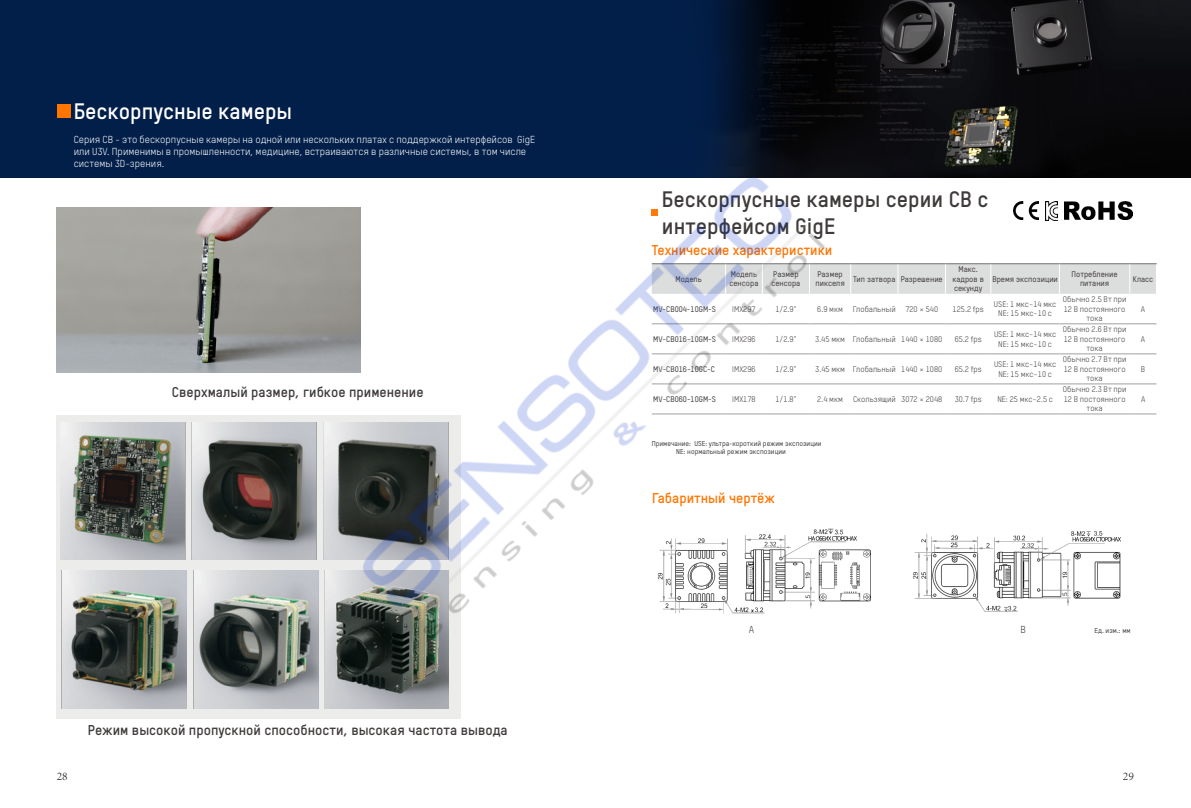
<style>
.page{position:relative;width:1191px;height:808px;background:#fff}
.page>*{position:absolute;margin:0;border:0;box-sizing:border-box;transform-origin:0 0}
.t1{font:700 22px/26.4px "TSTARPRO";color:#3f3b3a}
.t2{font:700 22px "TSTARPRO";color:#fff}
.t3{font:700 14px "TSTARPRO";color:#3f3b3a}
.t4{font:700 14px "TSTARPRO";color:#ff7500}
.t5{font:300 12px "Adobe Song Std";color:#000}
.t6{font:10px/12px "TSTARPRO";color:#fff}
.t7{font:10px "TSTARPRO";color:#3f3b3a}
.t8{font:8px/9.6px "TSTARPRO";color:#3f3b3a;text-align:center}
.t9{font:500 8px/9.6px "TSTARPRO";color:#3f3b3a}
.t10{font:500 7px/8px "TSTARPRO";color:#3f3b3a}
</style>
<div class="page">
<div style="left:0;top:0;width:1191px;height:177px;background:#021f4a"></div>
<img style="left:713px;top:0;width:478px;height:177px">
<div style="left:57px;top:105px;width:13px;height:13px;background:#ff7500"></div>
<div style="left:57px;top:415px;width:404px;height:304px;background:#ececeb"></div>
<img style="left:57px;top:208px;width:276px;height:165px">
<img style="left:60px;top:423px;width:273px;height:137px">
<img style="left:61px;top:571px;width:387px;height:137px">
<hr style="left:850px;top:324px;width:48px;height:1px;background:#9fa0a0">
<hr style="left:898px;top:324px;width:47px;height:1px;background:#9fa0a0">
<hr style="left:945px;top:324px;width:45px;height:1px;background:#9fa0a0">
<hr style="left:990px;top:324px;width:69px;height:1px;background:#9fa0a0">
<hr style="left:1059px;top:324px;width:70px;height:1px;background:#9fa0a0">
<svg style="left:1129px;top:324px;width:27px;height:1px"></svg>
<hr style="left:850px;top:354px;width:48px;height:1px;background:#9fa0a0">
<hr style="left:898px;top:354px;width:47px;height:1px;background:#9fa0a0">
<hr style="left:945px;top:354px;width:45px;height:1px;background:#9fa0a0">
<hr style="left:990px;top:354px;width:69px;height:1px;background:#9fa0a0">
<hr style="left:1059px;top:354px;width:70px;height:1px;background:#9fa0a0">
<svg style="left:1129px;top:354px;width:27px;height:1px"></svg>
<hr style="left:850px;top:384px;width:48px;height:1px;background:#9fa0a0">
<hr style="left:898px;top:384px;width:47px;height:1px;background:#9fa0a0">
<hr style="left:945px;top:384px;width:45px;height:1px;background:#9fa0a0">
<hr style="left:990px;top:384px;width:69px;height:1px;background:#9fa0a0">
<hr style="left:1059px;top:384px;width:70px;height:1px;background:#9fa0a0">
<svg style="left:1129px;top:384px;width:27px;height:1px"></svg>
<hr style="left:850px;top:414px;width:48px;height:1px;background:#9fa0a0">
<hr style="left:898px;top:414px;width:47px;height:1px;background:#9fa0a0">
<hr style="left:945px;top:414px;width:45px;height:1px;background:#9fa0a0">
<hr style="left:990px;top:414px;width:69px;height:1px;background:#9fa0a0">
<hr style="left:1059px;top:414px;width:70px;height:1px;background:#9fa0a0">
<svg style="left:1129px;top:414px;width:27px;height:1px"></svg>
<svg style="left:857px;top:263px;width:299px;height:31px;background:#d9dada"></svg>
<img style="left:857px;top:549px;width:13px;height:53px">
<img style="left:912px;top:531px;width:209px;height:81px">
<img style="left:1013px;top:202px;width:26px;height:18px">
<img style="left:1045px;top:202px;width:12px;height:18px">
<img style="left:1064px;top:202px;width:68px;height:17px">
<img style="left:333px;top:140px;width:524px;height:524px">
<h1 class="t2" style="left:74px;top:96px;width:220px">Бескорпусные камеры</h1>
<p class="t6" style="left:74px;top:133px;width:463px">Серия CB - это бескорпусные камеры на одной или нескольких платах с поддержкой интерфейсов GigE или U3V. Применимы в промышленности, медицине, встраиваются в различные системы, в том числе системы 3D-зрения.</p>
<h2 class="t3" style="left:172px;top:382px;width:253px">Сверхмалый размер, гибкое применение</h2>
<h2 class="t3" style="left:88px;top:720px;width:421px">Режим высокой пропускной способности, высокая частота вывода</h2>
<h1 class="t1" style="left:662px;top:185px;width:328px">Бескорпусные камеры серии CB с интерфейсом GigE</h1>
<h2 class="t4" style="left:652px;top:240px;width:182px">Технические характеристики</h2>
<p class="t9" style="left:675px;top:274px;width:28px">Модель</p>
<p class="t9" style="left:729px;top:269px;width:30px">Модель сенсора</p>
<p class="t9" style="left:771px;top:269px;width:30px">Размер сенсора</p>
<p class="t9" style="left:815px;top:269px;width:31px">Размер пикселя</p>
<p class="t9" style="left:853px;top:274px;width:91px">Тип затвора Разрешение</p>
<p class="t9" style="left:952px;top:264px;width:33px;text-align:center">Макс. кадров в секунду</p>
<p class="t9" style="left:992px;top:274px;width:67px">Время экспозиции</p>
<p class="t9" style="left:1071px;top:269px;width:47px;text-align:center">Потребление питания</p>
<p class="t9" style="left:1132px;top:274px;width:22px">Класс</p>
<p class="t9" style="left:653px;top:304px;width:64px">MV-CB004-10GM-S</p>
<p class="t8" style="left:732px;top:304px;width:25px">IMX297</p>
<p class="t8" style="left:775px;top:304px;width:23px">1/2.9"</p>
<p class="t8" style="left:817px;top:304px;width:122px">6.9 мкм Глобальный 720 × 540</p>
<p class="t8" style="left:952px;top:304px;width:33px">125.2 fps</p>
<p class="t8" style="left:994px;top:299px;width:64px">USE: 1 мкс~14 мкс<br>NE: 15 мкс~10 с</p>
<p class="t8" style="left:1062px;top:294px;width:65px">Обычно 2.5 Вт при<br>12 В постоянного тока</p>
<p class="t8" style="left:1141px;top:304px;width:6px">A</p>
<p class="t9" style="left:653px;top:334px;width:64px">MV-CB016-10GM-S</p>
<p class="t8" style="left:732px;top:334px;width:25px">IMX296</p>
<p class="t8" style="left:775px;top:334px;width:23px">1/2.9"</p>
<p class="t8" style="left:815px;top:334px;width:129px">3.45 мкм Глобальный 1440 × 1080</p>
<p class="t8" style="left:954px;top:334px;width:28px">65.2 fps</p>
<p class="t8" style="left:994px;top:329px;width:64px">USE: 1 мкс~14 мкс<br>NE: 15 мкс~10 с</p>
<p class="t8" style="left:1062px;top:324px;width:65px">Обычно 2.6 Вт при<br>12 В постоянного тока</p>
<p class="t8" style="left:1141px;top:334px;width:6px">A</p>
<p class="t9" style="left:653px;top:364px;width:63px">MV-CB016-10GC-C</p>
<p class="t8" style="left:732px;top:364px;width:25px">IMX296</p>
<p class="t8" style="left:775px;top:364px;width:23px">1/2.9"</p>
<p class="t8" style="left:815px;top:364px;width:129px">3.45 мкм Глобальный 1440 × 1080</p>
<p class="t8" style="left:954px;top:364px;width:28px">65.2 fps</p>
<p class="t8" style="left:994px;top:359px;width:64px">USE: 1 мкс~14 мкс<br>NE: 15 мкс~10 с</p>
<p class="t8" style="left:1062px;top:354px;width:65px">Обычно 2.7 Вт при<br>12 В постоянного тока</p>
<p class="t8" style="left:1141px;top:364px;width:6px">B</p>
<p class="t9" style="left:653px;top:394px;width:64px">MV-CB060-10GM-S</p>
<p class="t8" style="left:732px;top:394px;width:25px">IMX178</p>
<p class="t8" style="left:775px;top:394px;width:23px">1/1.8"</p>
<p class="t8" style="left:817px;top:394px;width:27px">2.4 мкм</p>
<p class="t8" style="left:853px;top:394px;width:91px">Скользящий 3072 × 2048</p>
<p class="t8" style="left:954px;top:394px;width:28px">30.7 fps</p>
<p class="t8" style="left:997px;top:394px;width:57px">NE: 25 мкс~2.5 с</p>
<p class="t8" style="left:1062px;top:384px;width:65px">Обычно 2.3 Вт при<br>12 В постоянного тока</p>
<p class="t8" style="left:1141px;top:394px;width:6px">A</p>
<p class="t10" style="left:676px;top:439px;width:147px;text-indent:-24px">Примечание: USE: ультра-короткий режим экспозиции<br>NE: нормальный режим экспозиции</p>
<h2 class="t4" style="left:652px;top:488px;width:124px">Габаритный чертёж</h2>
<p class="t7" style="left:749px;top:623px;width:7px">A</p>
<p class="t7" style="left:1020px;top:623px;width:7px">B</p>
<p class="t10" style="left:1094px;top:626px;width:38px">Ед. изм.: мм</p>
<h3 class="t5" style="left:57px;top:769px;width:13px">28</h3>
<h3 class="t5" style="left:1122px;top:769px;width:13px">29</h3>
</div>
